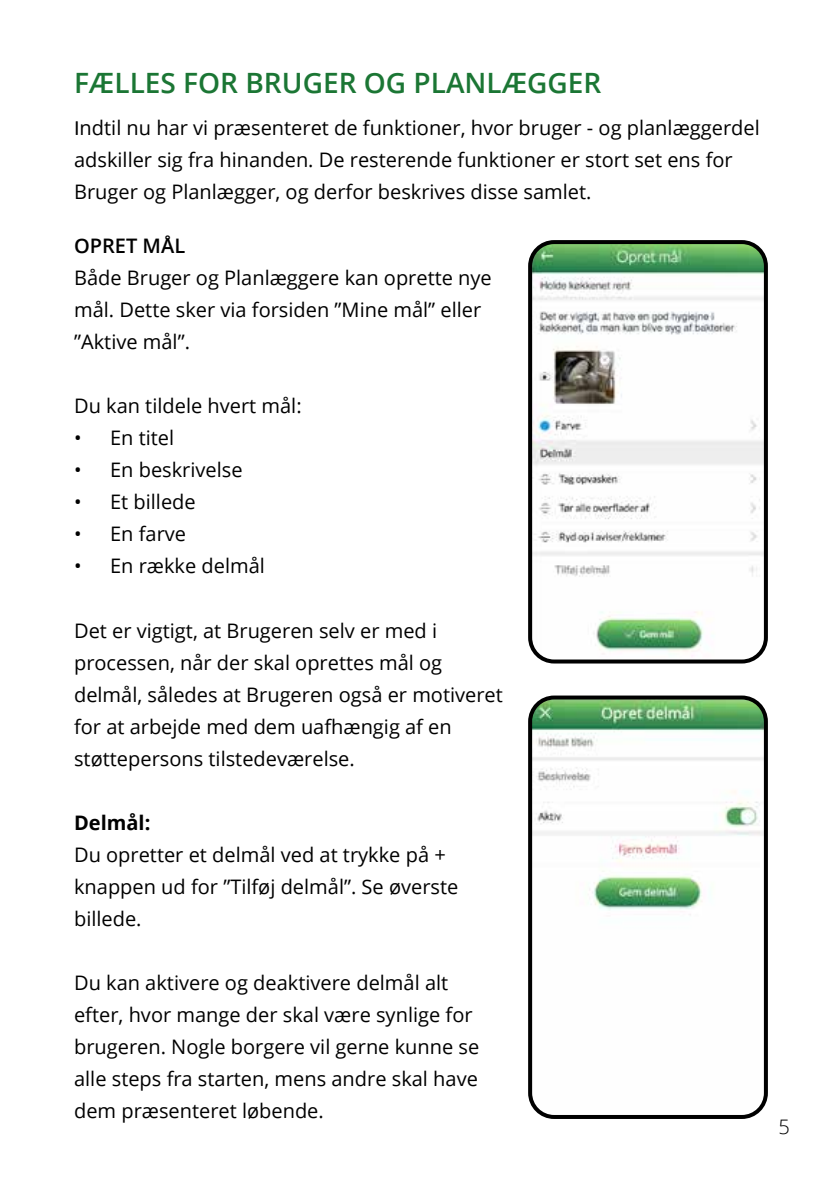
<style>
.page{position:relative;width:840px;height:1191px;background:#fff}
.page>*{position:absolute;margin:0;border:0;box-sizing:border-box;transform-origin:0 0}
.t1{font:600 28px "Open Sans";color:#1b7634}
.t2{font:20px/32px "Open Sans";color:#000}
.t3{font:600 20px "Open Sans";color:#000}
.t4{font:700 20px "Open Sans";color:#000}
.t5{font:300 20px "Open Sans";color:#000}
.s1{font-family:"Calibri";font-size:22px}
</style>
<div class="page">
<img style="left:533px;top:243px;width:232px;height:418px">
<div style="left:528px;top:240px;width:239px;height:423px;border:4px solid #000;border-radius:24px"></div>
<img style="left:533px;top:700px;width:232px;height:416px">
<div style="left:528px;top:695px;width:239px;height:424px;border:4px solid #000;border-radius:24px"></div>
<h1 class="t1" style="left:74px;top:64px;width:528px">FÆLLES FOR BRUGER OG PLANLÆGGER</h1>
<p class="t2" style="left:74px;top:111px;width:686px"><span class="s1">I</span>ndtil nu har vi præsenteret de funktioner, hvor bruger - og planlæggerdel adskiller sig fra hinanden. De resterende funktioner er stort set ens for<br>Bruger og Planlægger, og derfor beskrives disse samlet.</p>
<p class="t3" style="left:74px;top:232px;width:113px">OPRET MÅL</p>
<p class="t2" style="left:74px;top:262px;width:419px">Både Bruger og Planlæggere kan oprette nye mål. Dette sker via forsiden ”Mine mål” eller ”Aktive mål”.</p>
<p class="t2" style="left:74px;top:390px;width:229px">Du kan tildele hvert mål:</p>
<p class="t2" style="left:74px;top:422px;width:102px">• En titel</p>
<p class="t2" style="left:74px;top:454px;width:170px">• En beskrivelse</p>
<p class="t2" style="left:74px;top:486px;width:123px">• Et billede</p>
<p class="t2" style="left:74px;top:518px;width:113px">• En farve</p>
<p class="t2" style="left:74px;top:550px;width:192px">• En række delmål</p>
<p class="t2" style="left:74px;top:614px;width:430px">Det er vigtigt, at Brugeren selv er med i processen, når der skal oprettes mål og delmål, således at Brugeren også er motiveret for at arbejde med dem uafhængig af en støttepersons tilstedeværelse.</p>
<p class="t4" style="left:74px;top:808px;width:78px">Delmål:</p>
<p class="t2" style="left:74px;top:838px;width:385px">Du opretter et delmål ved at trykke på + knappen ud for ”Tilføj delmål”. Se øverste billede.</p>
<p class="t2" style="left:74px;top:966px;width:406px">Du kan aktivere og deaktivere delmål alt efter, hvor mange der skal være synlige for brugeren. Nogle borgere vil gerne kunne se alle steps fra starten, mens andre skal have dem præsenteret løbende.</p>
<p class="t5" style="left:778px;top:1113px;width:13px">5</p>
</div>
